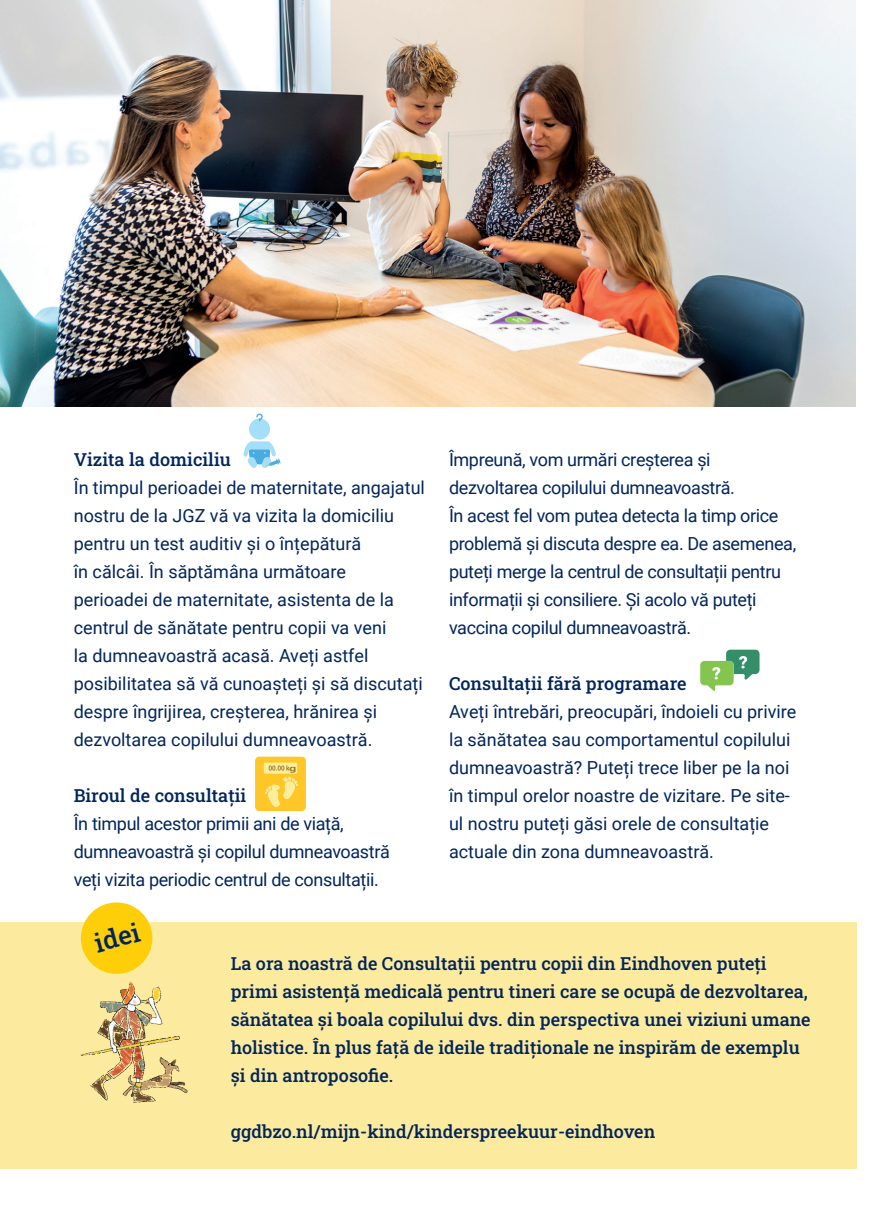
<style>
.page{position:relative;width:874px;height:1225px;background:#fff}
.page>*{position:absolute;margin:0;border:0;box-sizing:border-box;transform-origin:0 0}
.t1{font:500 26px "Roboto Slab";color:#00255d}
.t2{font:18px/28px "Roboto";color:#00255d}
.t3{font:500 18px/28px "Roboto Slab";color:#00255d}
.t4{font:18px/28px "Roboto";letter-spacing:-.02em;color:#00255d}
</style>
<div class="page">
<img style="left:0;top:0;width:855px;height:406px">
<div style="left:255px;top:756px;width:51px;height:55px;background:#fec627;border-radius:4px"></div>
<div style="left:264px;top:762px;width:33px;height:11px;background:#faed9b"></div>
<svg style="left:265px;top:765px;width:33px;height:42px"></svg>
<svg style="left:700px;top:649px;width:59px;height:42px"></svg>
<div style="left:0;top:922px;width:856px;height:246px;background:#fcea9e"></div>
<div style="left:81px;top:902px;width:71px;height:72px;background:#fece08;border-radius:50%"></div>
<img style="left:80px;top:981px;width:108px;height:122px">
<div style="left:249px;top:418px;width:21px;height:21px;background:#a4def8;border-radius:50%"></div>
<svg style="left:256px;top:413px;width:6px;height:8px"></svg>
<svg style="left:243px;top:441px;width:37px;height:27px"></svg>
<p class="t3" style="left:74px;top:445px;width:158px">Vizita la domiciliu</p>
<p class="t2" style="left:74px;top:473px;width:352px">În timpul perioadei de maternitate, angajatul nostru de la JGZ vă va vizita la domiciliu pentru un test auditiv și o înțepătură<br>în călcâi. În săptămâna următoare<br>perioadei de maternitate, asistenta de la centrul de sănătate pentru copii va veni<br>la dumneavoastră acasă. Aveți astfel posibilitatea să vă cunoașteți și să discutați despre îngrijirea, creșterea, hrănirea și dezvoltarea copilului dumneavoastră.</p>
<p class="t3" style="left:74px;top:781px;width:174px">Biroul de consultații</p>
<p class="t4" style="left:74px;top:809px;width:317px">În timpul acestor primii ani de viață, dumneavoastră și copilul dumneavoastră veți vizita periodic centrul de consultații.</p>
<h1 class="t1" style="left:90px;top:926px;width:47px;rotate:-15deg">idei</h1>
<p class="t4" style="left:449px;top:445px;width:348px">Împreună, vom urmări creșterea și dezvoltarea copilului dumneavoastră.<br>În acest fel vom putea detecta la timp orice problemă și discuta despre ea. De asemenea, puteți merge la centrul de consultații pentru informații și consiliere. Și acolo vă puteți vaccina copilul dumneavoastră.</p>
<p class="t3" style="left:449px;top:669px;width:239px">Consultații fără programare</p>
<p class="t2" style="left:449px;top:697px;width:349px">Aveți întrebări, preocupări, îndoieli cu privire la sănătatea sau comportamentul copilului dumneavoastră? Puteți trece liber pe la noi în timpul orelor noastre de vizitare. Pe site&shy;ul nostru puteți găsi orele de consultație actuale din zona dumneavoastră.</p>
<p class="t3" style="left:231px;top:949px;width:581px">La ora noastră de Consultații pentru copii din Eindhoven puteți primi asistență medicală pentru tineri care se ocupă de dezvoltarea, sănătatea și boala copilului dvs. din perspectiva unei viziuni umane holistice. În plus față de ideile tradiționale ne inspirăm de exemplu și din antroposofie.</p>
<p class="t3" style="left:231px;top:1117px;width:426px">ggdbzo.nl/mijn-kind/kinderspreekuur-eindhoven</p>
</div>
